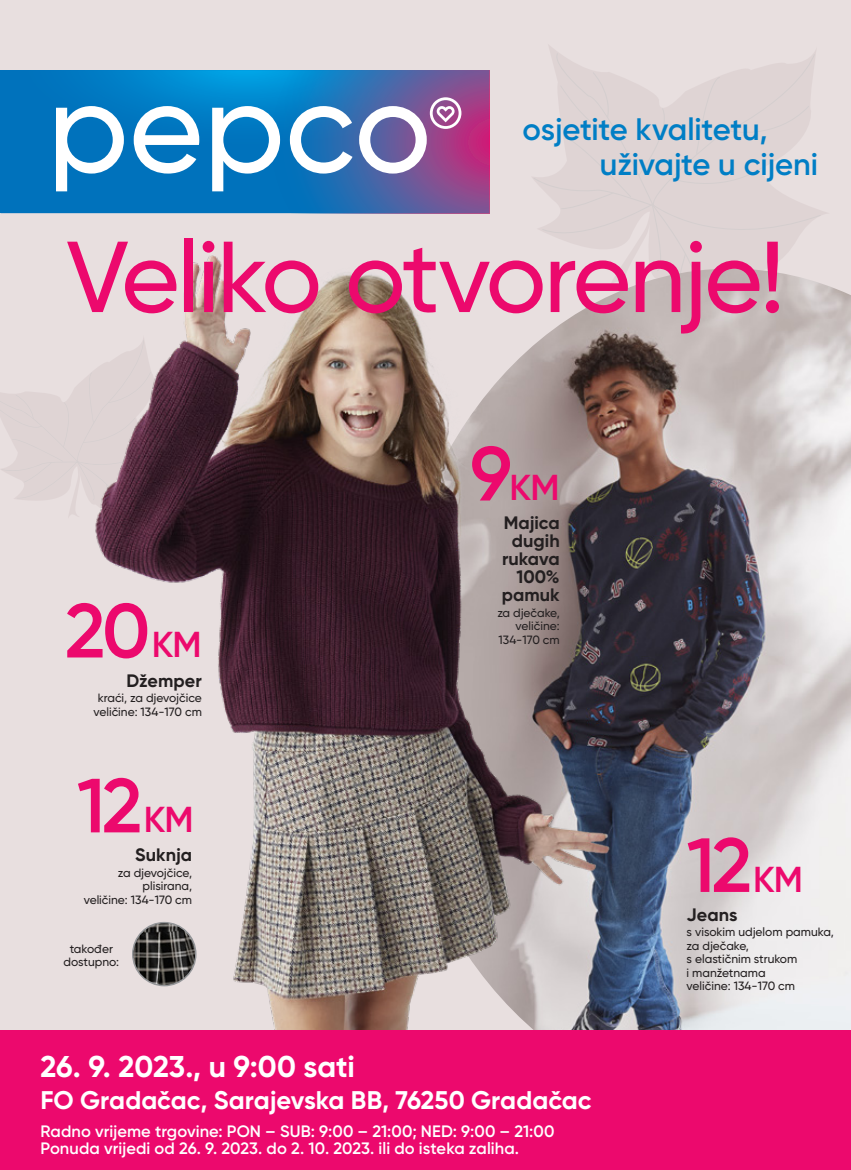
<style>
.page{position:relative;width:851px;height:1170px;background:#fff}
.page>*{position:absolute;margin:0;border:0;box-sizing:border-box;transform-origin:0 0}
.t1{font:500 100.5px "Gilroy";letter-spacing:-.025em;color:#ec096d}
.t2{font:600 76.5px "Gilroy";color:#ec096d}
.t3{font:600 36px "Gilroy";color:#ec096d}
.t4{font:600 31.05px/34.7px "Gilroy";letter-spacing:-.01em;color:#007ec5}
.t5{font:700 30px "Gilroy";color:#fff}
.t6{font:700 25.5px "Gilroy";color:#fff}
.t7{font:700 18px/18px "Gilroy";color:#231f20;text-align:right}
.t8{font:600 16.5px/17px "Gilroy";letter-spacing:.005em;color:#fff}
.t9{font:500 12px/13.5px "Gilroy";color:#231f20;text-align:right}
.s1{font-size:36px}
.s2{font-size:76.5px}
</style>
<div class="page">
<div style="left:0;top:0;width:850px;height:1111px;background:#e8dfdf"></div>
<svg style="left:551px;top:53px;width:264px;height:43px"></svg>
<img style="left:839px;top:290px;width:11px;height:740px">
<img style="left:0;top:96px;width:839px;height:934px">
<img style="left:133px;top:922px;width:63px;height:63px;border-radius:31px">
<div style="left:132px;top:921px;width:64px;height:65px;border:2px solid #939598;border-radius:50%"></div>
<div style="left:1px;top:70px;width:488px;height:143px;background:#0072bc"></div>
<svg style="left:98px;top:70px;width:92px;height:27px"></svg>
<svg style="left:190px;top:70px;width:299px;height:143px"></svg>
<svg style="left:56px;top:97px;width:405px;height:94px"></svg>
<div style="left:0;top:1030px;width:850px;height:139px;background:#ec096d"></div>
<h3 class="t4" style="left:599px;top:111px;width:220px;text-indent:-77px">osjetite kvalitetu, uživajte u cijeni</h3>
<h1 class="t1" style="left:66px;top:215px;width:719px">Veliko otvorenje!</h1>
<h2 class="t2" style="left:65px;top:583px;width:138px">20 <span class="s1">KM</span></h2>
<h3 class="t7" style="left:127px;top:671px;width:77px">Džemper</h3>
<p class="t9" style="left:93px;top:691px;width:110px;text-align:center">kraći, za djevojčice veličine: 134-170 cm</p>
<h2 class="t2" style="left:77px;top:758px;width:118px">12 <span class="s1">KM</span></h2>
<h3 class="t7" style="left:135px;top:845px;width:58px">Suknja</h3>
<p class="t9" style="left:84px;top:865px;width:110px">za djevojčice, plisirana,<br>veličine: 134-170 cm</p>
<p class="t9" style="left:64px;top:941px;width:57px;text-align:center">također dostupno:</p>
<h3 class="t3" style="left:470px;top:465px;width:91px"><span class="s2">9</span> KM</h3>
<h3 class="t7" style="left:501px;top:514px;width:59px">Majica dugih rukava<br>100% pamuk</h3>
<p class="t9" style="left:497px;top:606px;width:64px">za dječake, veličine:<br>134-170 cm</p>
<h3 class="t5" style="left:40px;top:1047px;width:316px">26. 9. 2023., u 9:00 sati</h3>
<h3 class="t6" style="left:40px;top:1083px;width:552px">FO Gradačac, Sarajevska BB, 76250 Gradačac</h3>
<h3 class="t8" style="left:40px;top:1122px;width:515px">Radno vrijeme trgovine: PON – SUB: 9:00 – 21:00; NED: 9:00 – 21:00<br>Ponuda vrijedi od 26. 9. 2023. do 2. 10. 2023. ili do isteka zaliha.</h3>
<h2 class="t2" style="left:686px;top:817px;width:118px">12 <span class="s1">KM</span></h2>
<h3 class="t7" style="left:686px;top:905px;width:52px">Jeans</h3>
<p class="t9" style="left:686px;top:925px;width:149px;text-align:left">s visokim udjelom pamuka, za dječake,<br>s elastičnim strukom<br>i manžetnama<br>veličine: 134-170 cm</p>
</div>
